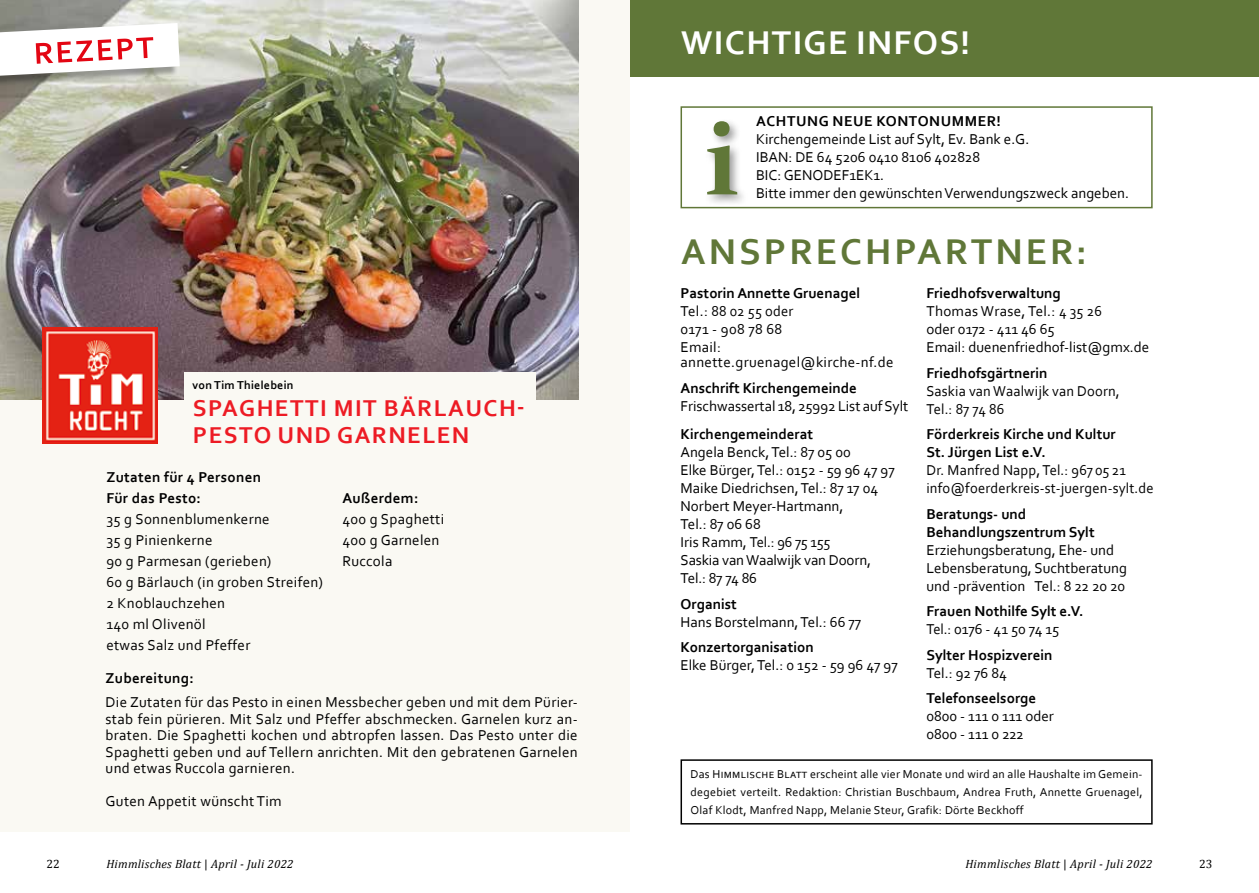
<style>
.page{position:relative;width:1259px;height:893px;background:#fff}
.page>*{position:absolute;margin:0;border:0;box-sizing:border-box;transform-origin:0 0}
.t1{font:700 104.4px "Constantia";color:#607738}
.t2{font:700 37.5px "Corbel";letter-spacing:.08em;color:#607738}
.t3{font:700 34.5px "Corbel";letter-spacing:.04em;color:#fff}
.t4{font:700 24px/27px "Corbel";letter-spacing:.06em;color:#ed1b24}
.t5{font:15px/18px "Corbel";color:#000}
.t6{font:700 15px/18px "Corbel";color:#000}
.t7{font:15px/21px "Corbel";letter-spacing:.02em;color:#000}
.t8{font:700 15px/21px "Corbel";letter-spacing:.02em;color:#000}
.t9{font:700 15px "Corbel";letter-spacing:.04em;color:#000}
.t10{font:12px/18px "Corbel";letter-spacing:.02em;color:#000;text-align:justify}
.t11{font:italic 12px "Cambria";letter-spacing:.02em;color:#000}
.t12{font:700 12px "Corbel";letter-spacing:.02em;color:#000}
.t13{font:12px "Cambria";color:#000}
.s1{font-style:normal}
</style>
<div class="page">
<div style="left:629px;top:0;width:630px;height:77px;background:#607738"></div>
<div style="left:680px;top:759px;width:472px;height:65px;border:2px solid #000"></div>
<div style="left:703px;top:118px;width:46px;height:89px;background:#000;opacity:.4"></div>
<div style="left:680px;top:106px;width:472px;height:102px;border:2px solid #607738"></div>
<div style="left:0;top:0;width:629px;height:831px;background:#faf9f3"></div>
<img style="left:0;top:0;width:578px;height:399px">
<div style="left:184px;top:372px;width:352px;height:79px;background:#faf9f3"></div>
<div style="left:0;top:25px;width:179px;height:62px;background:#000;opacity:.34"></div>
<svg style="left:0;top:23px;width:180px;height:53px"></svg>
<img style="left:43px;top:328px;width:114px;height:116px">
<h3 class="t3" style="left:681px;top:21px;width:290px">WICHTIGE INFOS!</h3>
<h1 class="t1" style="left:704px;top:87px;width:36px">i</h1>
<p class="t9" style="left:756px;top:111px;width:246px">ACHTUNG NEUE KONTONUMMER!</p>
<p class="t5" style="left:756px;top:129px;width:375px">Kirchengemeinde List auf Sylt, Ev. Bank e.G.<br>IBAN: DE 64 5206 0410 8106 402828<br>BIC: GENODEF1EK1.<br>Bitte immer den gewünschten Verwendungszweck angeben.</p>
<p class="t12" style="left:192px;top:377px;width:103px">von Tim Thielebein</p>
<h3 class="t4" style="left:193px;top:394px;width:333px">SPAGHETTI MIT BÄRLAUCH-<br>PESTO UND GARNELEN</h3>
<p class="t8" style="left:106px;top:466px;width:156px">Zutaten für 4 Personen<br>Für das Pesto:</p>
<p class="t7" style="left:106px;top:508px;width:218px">35 g Sonnenblumenkerne<br>35 g Pinienkerne<br>90 g Parmesan (gerieben)<br>60 g Bärlauch (in groben Streifen)<br>2 Knoblauchzehen<br>140 ml Olivenöl<br>etwas Salz und Pfeffer</p>
<p class="t8" style="left:342px;top:487px;width:77px">Außerdem:</p>
<p class="t7" style="left:342px;top:508px;width:103px">400 g Spaghetti<br>400 g Garnelen<br>Ruccola</p>
<p class="t8" style="left:106px;top:667px;width:90px">Zubereitung:</p>
<p class="t5" style="left:106px;top:693px;width:474px;line-height:16.5px;text-align:justify">Die Zutaten für das Pesto in einen Messbecher geben und mit dem Pürier&shy;stab fein pürieren. Mit Salz und Pfeffer abschmecken. Garnelen kurz an&shy;braten. Die Spaghetti kochen und abtropfen lassen. Das Pesto unter die Spaghetti geben und auf Tellern anrichten. Mit den gebratenen Garnelen und etwas Ruccola garnieren.</p>
<p class="t7" style="left:106px;top:790px;width:178px">Guten Appetit wünscht Tim</p>
<h2 class="t2" style="left:681px;top:229px;width:407px">ANSPRECHPARTNER:</h2>
<p class="t6" style="left:680px;top:284px;width:181px">Pastorin Annette Gruenagel</p>
<p class="t7" style="left:680px;top:302px;width:114px;line-height:18px">Tel.: 88 02 55 oder<br>0171 - 908 78 68<br>Email:</p>
<p class="t7" style="left:680px;top:351px;width:215px">annette.gruenagel@kirche-nf.de</p>
<p class="t6" style="left:680px;top:378px;width:178px">Anschrift Kirchengemeinde</p>
<p class="t5" style="left:680px;top:396px;width:229px">Frischwassertal 18, 25992 List auf Sylt</p>
<p class="t6" style="left:680px;top:425px;width:134px">Kirchengemeinderat</p>
<p class="t5" style="left:680px;top:443px;width:216px">Angela Benck, Tel.: 87 05 00<br>Elke Bürger, Tel.: 0152 - 59 96 47 97<br>Maike Diedrichsen, Tel.: 87 17 04<br>Norbert Meyer-Hartmann,<br>Tel.: 87 06 68<br>Iris Ramm, Tel.: 96 75 155<br>Saskia van Waalwijk van Doorn,<br>Tel.: 87 74 86</p>
<p class="t6" style="left:680px;top:594px;width:58px">Organist</p>
<p class="t5" style="left:680px;top:612px;width:182px">Hans Borstelmann, Tel.: 66 77</p>
<p class="t6" style="left:680px;top:638px;width:135px">Konzertorganisation</p>
<p class="t5" style="left:680px;top:656px;width:219px">Elke Bürger, Tel.: 0 152 - 59 96 47 97</p>
<p class="t6" style="left:926px;top:284px;width:136px">Friedhofsverwaltung</p>
<p class="t5" style="left:926px;top:302px;width:224px">Thomas Wrase, Tel.: 4 35 26<br>oder 0172 - 411 46 65<br>Email: duenenfriedhof-list@gmx.de</p>
<p class="t6" style="left:926px;top:363px;width:123px">Friedhofsgärtnerin</p>
<p class="t5" style="left:926px;top:381px;width:195px">Saskia van Waalwijk van Doorn,<br>Tel.: 87 74 86</p>
<p class="t6" style="left:926px;top:425px;width:191px">Förderkreis Kirche und Kultur<br>St. Jürgen List e.V.</p>
<p class="t5" style="left:926px;top:461px;width:229px">Dr. Manfred Napp, Tel.: 967 05 21 info@foerderkreis-st-juergen-sylt.de</p>
<p class="t6" style="left:926px;top:504px;width:170px">Beratungs- und<br>Behandlungszentrum Sylt</p>
<p class="t5" style="left:926px;top:540px;width:202px">Erziehungsberatung, Ehe- und<br>Lebensberatung, Suchtberatung und -prävention Tel.: 8 22 20 20</p>
<p class="t6" style="left:926px;top:602px;width:159px">Frauen Nothilfe Sylt e.V.</p>
<p class="t5" style="left:926px;top:620px;width:134px">Tel.: 0176 - 41 50 74 15</p>
<p class="t6" style="left:926px;top:645px;width:128px">Sylter Hospizverein</p>
<p class="t5" style="left:926px;top:663px;width:82px">Tel.: 92 76 84</p>
<p class="t6" style="left:926px;top:689px;width:111px">Telefonseelsorge</p>
<p class="t5" style="left:926px;top:707px;width:129px">0800 - 111 0 111 oder<br>0800 - 111 0 222</p>
<p class="t10" style="left:690px;top:765px;width:454px">Das Himmlische Blatt erscheint alle vier Monate und wird an alle Haushalte im Gemein&shy;degebiet verteilt. Redaktion: Christian Buschbaum, Andrea Fruth, Annette Gruenagel, Olaf Klodt, Manfred Napp, Melanie Steur, Grafik: Dörte Beckhoff</p>
<p class="t13" style="left:46px;top:857px;width:15px">22</p>
<p class="t11" style="left:106px;top:856px;width:189px">Himmlisches Blatt <span class="s1">|</span> April - Juli 2022</p>
<p class="t11" style="left:965px;top:856px;width:189px">Himmlisches Blatt <span class="s1">|</span> April - Juli 2022</p>
<p class="t13" style="left:1199px;top:857px;width:15px">23</p>
</div>
